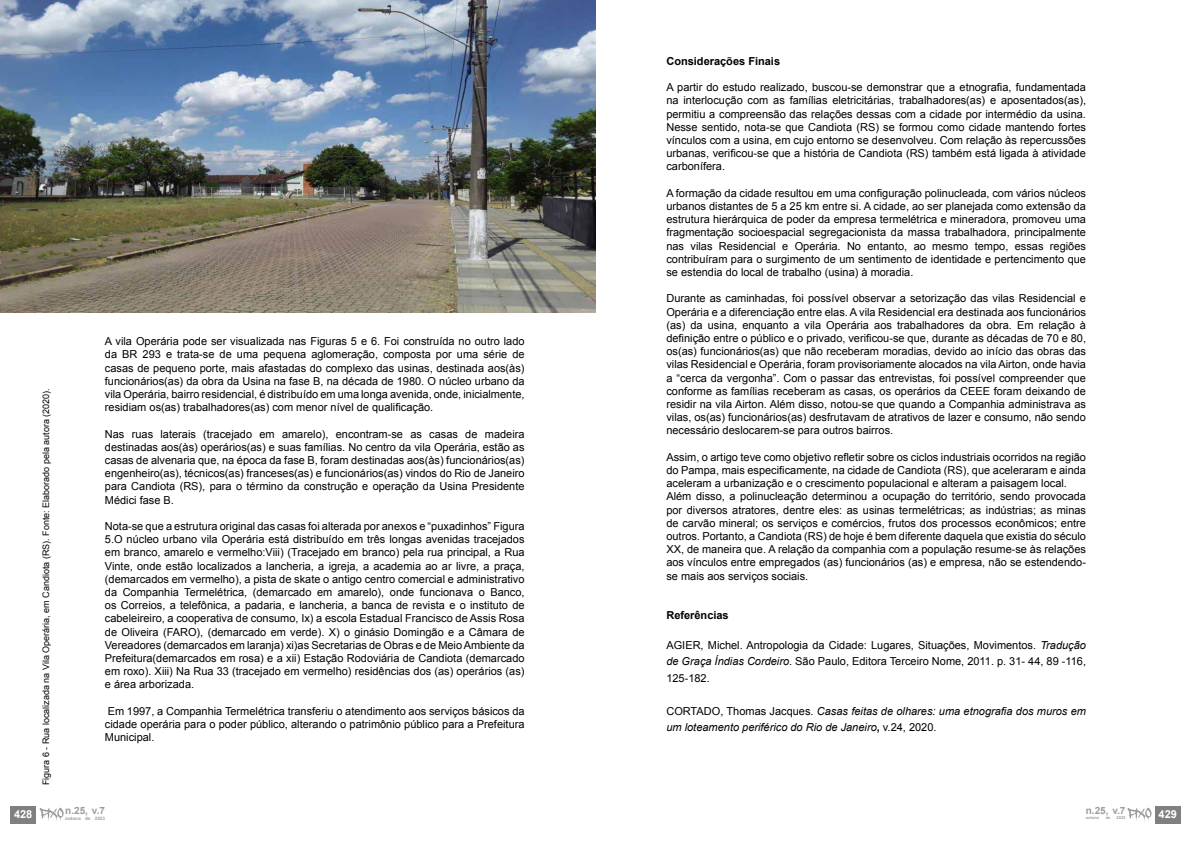
<style>
.page{position:relative;width:1191px;height:842px;background:#fff}
.page>*{position:absolute;margin:0;border:0;box-sizing:border-box;transform-origin:0 0}
.t1{font:11px/13.2px "Arial";color:#000;text-align:justify}
.t2{font:italic 11px/16.5px "Arial";color:#000}
.t3{font:700 11px "Arial";color:#000}
.t4{font:700 11px "Arial";color:#fff}
.t5{font:700 10px "Arial";color:#9d9d9c}
.t6{font:9px "Arial";color:#000}
.t7{font:700 4.6px "Arial";color:#9d9d9c}
.t8{font:700 4px "Arial";color:#9d9d9c}
.s1{font-style:italic}
.s2{font-style:normal}
.s3{font-weight:700;font-style:normal}
</style>
<div class="page">
<img style="left:0;top:0;width:595px;height:312px">
<div style="left:11px;top:806px;width:25px;height:17px;background:#808080"></div>
<svg style="left:40px;top:808px;width:24px;height:13px"></svg>
<div style="left:1155px;top:806px;width:25px;height:17px;background:#808080"></div>
<svg style="left:1127px;top:808px;width:24px;height:13px"></svg>
<p class="t6" style="left:40px;top:785px;width:399px;rotate:-90deg">Figura 6 - Rua localizada na Vila Operária, em Candiota (RS). Fonte: Elaborado pela autora (2020).</p>
<p class="t1" style="left:105px;top:335px;width:421px">A vila Operária pode ser visualizada nas Figuras 5 e 6. Foi construída no outro lado da BR 293 e trata-se de uma pequena aglomeração, composta por uma série de casas de pequeno porte, mais afastadas do complexo das usinas, destinada aos(às) funcionários(as) da obra da Usina na fase B, na década de 1980. O núcleo urbano da vila Operária, bairro residencial, é distribuído em uma longa avenida, onde, inicialmente, residiam os(as) trabalhadores(as) com menor nível de qualificação.</p>
<p class="t1" style="left:105px;top:427px;width:421px">Nas ruas laterais (tracejado em amarelo), encontram-se as casas de madeira destinadas aos(às) operários(as) e suas famílias. No centro da vila Operária, estão as casas de alvenaria que, na época da fase B, foram destinadas aos(às) funcionários(as) engenheiro(as), técnicos(as) franceses(as) e funcionários(as) vindos do Rio de Janeiro para Candiota (RS), para o término da construção e operação da Usina Presidente Médici fase B.</p>
<p class="t1" style="left:105px;top:520px;width:421px">Nota-se que a estrutura original das casas foi alterada por anexos e “puxadinhos” Figura 5.O núcleo urbano vila Operária está distribuído em três longas avenidas tracejados em branco, amarelo e vermelho:Viii) (Tracejado em branco) pela rua principal, a Rua Vinte, onde estão localizados a lancheria, a igreja, a academia ao ar livre, a praça, (demarcados em vermelho), a pista de skate o antigo centro comercial e administrativo da Companhia Termelétrica, (demarcado em amarelo), onde funcionava o Banco, os Correios, a telefônica, a padaria, e lancheria, a banca de revista e o instituto de cabeleireiro, a cooperativa de consumo, Ix) a escola Estadual Francisco de Assis Rosa de Oliveira (FARO), (demarcado em verde). X) o ginásio Domingão e a Câmara de Vereadores (demarcados em laranja) xi)as Secretarias de Obras e de Meio Ambiente da Prefeitura(demarcados em rosa) e a xii) Estação Rodoviária de Candiota (demarcado em roxo). Xiii) Na Rua 33 (tracejado em vermelho) residências dos (as) operários (as) e área arborizada.</p>
<p class="t1" style="left:105px;top:704px;width:421px">Em 1997, a Companhia Termelétrica transferiu o atendimento aos serviços básicos da cidade operária para o poder público, alterando o patrimônio público para a Prefeitura Municipal.</p>
<p class="t4" style="left:14px;top:807px;width:20px">428</p>
<p class="t5" style="left:65px;top:804px;width:41px">n.25, v.7</p>
<p class="t7" style="left:65px;top:815px;width:41px">outono de 2023</p>
<p class="t3" style="left:666px;top:53px;width:115px">Considerações Finais</p>
<p class="t1" style="left:666px;top:81px;width:421px">A partir do estudo realizado, buscou-se demonstrar que a etnografia, fundamentada na interlocução com as famílias eletricitárias, trabalhadores(as) e aposentados(as), permitiu a compreensão das relações dessas com a cidade por intermédio da usina.<br>Nesse sentido, nota-se que Candiota (RS) se formou como cidade mantendo fortes vínculos com a usina, em cujo entorno se desenvolveu. Com relação às repercussões urbanas, verificou-se que a história de Candiota (RS) também está ligada à atividade carbonífera.</p>
<p class="t1" style="left:666px;top:186px;width:421px">A formação da cidade resultou em uma configuração polinucleada, com vários núcleos urbanos distantes de 5 a 25 km entre si. A cidade, ao ser planejada como extensão da estrutura hierárquica de poder da empresa termelétrica e mineradora, promoveu uma fragmentação socioespacial segregacionista da massa trabalhadora, principalmente nas vilas Residencial e Operária. No entanto, ao mesmo tempo, essas regiões contribuíram para o surgimento de um sentimento de identidade e pertencimento que se estendia do local de trabalho (usina) à moradia.</p>
<p class="t1" style="left:666px;top:292px;width:421px">Durante as caminhadas, foi possível observar a setorização das vilas Residencial e Operária e a diferenciação entre elas. A vila Residencial era destinada aos funcionários (as) da usina, enquanto a vila Operária aos trabalhadores da obra. Em relação à definição entre o público e o privado, verificou-se que, durante as décadas de 70 e 80, os(as) funcionários(as) que não receberam moradias, devido ao início das obras das vilas Residencial e Operária, foram provisoriamente alocados na vila Airton, onde havia a “cerca da vergonha”. Com o passar das entrevistas, foi possível compreender que conforme as famílias receberam as casas, os operários da CEEE foram deixando de residir na vila Airton. Além disso, notou-se que quando a Companhia administrava as vilas, os(as) funcionários(as) desfrutavam de atrativos de lazer e consumo, não sendo necessário deslocarem-se para outros bairros.</p>
<p class="t1" style="left:666px;top:450px;width:421px;text-align:left">Assim, o artigo teve como objetivo refletir sobre os ciclos industriais ocorridos na região do Pampa, mais especificamente, na cidade de Candiota (RS), que aceleraram e ainda aceleram a urbanização e o crescimento populacional e alteram a paisagem local.<br>Além disso, a polinucleação determinou a ocupação do território, sendo provocada por diversos atratores, dentre eles: as usinas termelétricas; as indústrias; as minas de carvão mineral; os serviços e comércios, frutos dos processos econômicos; entre outros. Portanto, a Candiota (RS) de hoje é bem diferente daquela que existia do século XX, de maneira que. A relação da companhia com a população resume-se às relações aos vínculos entre empregados (as) funcionários (as) e empresa, não se estendendo&shy;se mais aos serviços sociais.</p>
<p class="t3" style="left:666px;top:608px;width:64px">Referências</p>
<p class="t1" style="left:666px;top:637px;width:421px;line-height:16.5px">AGIER, Michel. Antropologia da Cidade: Lugares, Situações, Movimentos. <span class="s1">Tradução de Graça Índias Cordeiro</span>. São Paulo, Editora Terceiro Nome, 2011. p. 31- 44, 89 -116, 125-182.</p>
<p class="t2" style="left:666px;top:703px;width:421px"><span class="s2">CORTADO, Thomas Jacques.</span> Casas feitas de olhares: uma etnografia dos muros em um loteamento periférico do Rio de Janeiro<span class="s3">,</span> <span class="s2">v.24, 2020.</span></p>
<p class="t5" style="left:1085px;top:804px;width:41px">n.25, v.7</p>
<p class="t8" style="left:1085px;top:815px;width:15px">outono</p>
<p class="t8" style="left:1105px;top:815px;width:6px">de</p>
<p class="t8" style="left:1116px;top:815px;width:10px">2023</p>
<p class="t4" style="left:1158px;top:807px;width:20px">429</p>
</div>
